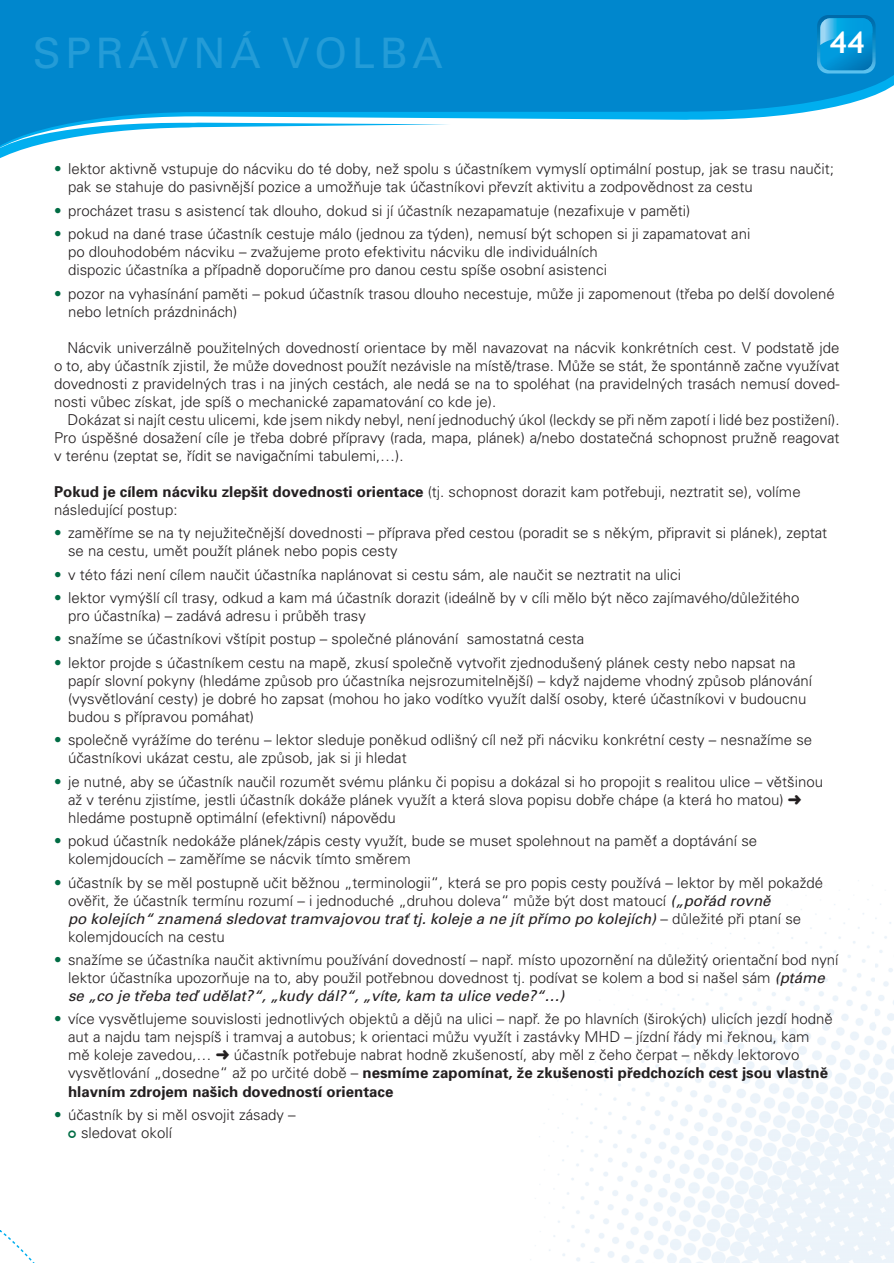
<style>
.page{position:relative;width:894px;height:1263px;background:#fff}
.page>*{position:absolute;margin:0;border:0;box-sizing:border-box;transform-origin:0 0}
.t1{font:42px "Univers CE";letter-spacing:.11em;color:#249cd7}
.t2{font:700 30px "Trebuchet MS";color:#fff}
.t3{font:300 15px/18px "Univers CE";color:#231f20}
.s1{color:#016c44}
.s2{font-weight:700}
.s3{font-weight:400;font-style:italic}
</style>
<div class="page">
<svg style="left:0;top:0;width:893px;height:122px;background:#0b8ed0"></svg>
<svg style="left:0;top:122px;width:448px;height:36px"></svg>
<svg style="left:816px;top:15px;width:59px;height:58px"></svg>
<svg style="left:820px;top:18px;width:52px;height:52px"></svg>
<svg style="left:820px;top:18px;width:52px;height:27px"></svg>
<img style="left:530px;top:880px;width:363px;height:382px">
<svg style="left:0;top:1230px;width:35px;height:33px"></svg>
<h1 class="t1" style="left:33px;top:37px;width:411px">SPRÁVNÁ VOLBA</h1>
<h2 class="t2" style="left:829px;top:25px;width:37px">44</h2>
<p class="t3" style="left:68px;top:161px;width:767px;text-indent:-14px"><span class="s1">•</span> lektor aktivně vstupuje do nácviku do té doby, než spolu s účastníkem vymyslí optimální postup, jak se trasu naučit; pak se stahuje do pasivnější pozice a umožňuje tak účastníkovi převzít aktivitu a zodpovědnost za cestu</p>
<p class="t3" style="left:54px;top:202px;width:637px"><span class="s1">•</span> procházet trasu s asistencí tak dlouho, dokud si jí účastník nezapamatuje (nezafixuje v paměti)</p>
<p class="t3" style="left:68px;top:226px;width:683px;text-indent:-14px"><span class="s1">•</span> pokud na dané trase účastník cestuje málo (jednou za týden), nemusí být schopen si ji zapamatovat ani po dlouhodobém nácviku – zvažujeme proto efektivitu nácviku dle individuálních<br>dispozic účastníka a případně doporučíme pro danou cestu spíše osobní asistenci</p>
<p class="t3" style="left:68px;top:285px;width:768px;text-indent:-14px"><span class="s1">•</span> pozor na vyhasínání paměti – pokud účastník trasou dlouho necestuje, může ji zapomenout (třeba po delší dovolené nebo letních prázdninách)</p>
<p class="t3" style="left:54px;top:339px;width:786px;text-align:justify;text-indent:14px">Nácvik univerzálně použitelných dovedností orientace by měl navazovat na nácvik konkrétních cest. V podstatě jde o to, aby účastník zjistil, že může dovednost použít nezávisle na místě/trase. Může se stát, že spontánně začne využívat dovednosti z pravidelných tras i na jiných cestách, ale nedá se na to spoléhat (na pravidelných trasách nemusí doved&shy;nosti vůbec získat, jde spíš o mechanické zapamatování co kde je).</p>
<p class="t3" style="left:54px;top:411px;width:786px;text-align:justify;text-indent:14px">Dokázat si najít cestu ulicemi, kde jsem nikdy nebyl, není jednoduchý úkol (leckdy se při něm zapotí i lidé bez postižení).<br>Pro úspěšné dosažení cíle je třeba dobré přípravy (rada, mapa, plánek) a/nebo dostatečná schopnost pružně reagovat v terénu (zeptat se, řídit se navigačními tabulemi,…).</p>
<p class="t3" style="left:54px;top:483px;width:748px"><span class="s2">Pokud je cílem nácviku zlepšit dovednosti orientace</span> (tj. schopnost dorazit kam potřebuji, neztratit se), volíme následující postup:</p>
<p class="t3" style="left:68px;top:525px;width:760px;text-indent:-14px"><span class="s1">•</span> zaměříme se na ty nejužitečnější dovednosti – příprava před cestou (poradit se s někým, připravit si plánek), zeptat se na cestu, umět použít plánek nebo popis cesty</p>
<p class="t3" style="left:54px;top:566px;width:628px"><span class="s1">•</span> v této fázi není cílem naučit účastníka naplánovat si cestu sám, ale naučit se neztratit na ulici</p>
<p class="t3" style="left:68px;top:589px;width:732px;text-indent:-14px"><span class="s1">•</span> lektor vymýšlí cíl trasy, odkud a kam má účastník dorazit (ideálně by v cíli mělo být něco zajímavého/důležitého pro účastníka) – zadává adresu i průběh trasy</p>
<p class="t3" style="left:54px;top:631px;width:531px"><span class="s1">•</span> snažíme se účastníkovi vštípit postup – společné plánování samostatná cesta</p>
<p class="t3" style="left:68px;top:654px;width:745px;text-indent:-14px"><span class="s1">•</span> lektor projde s účastníkem cestu na mapě, zkusí společně vytvořit zjednodušený plánek cesty nebo napsat na papír slovní pokyny (hledáme způsob pro účastníka nejsrozumitelnější) – když najdeme vhodný způsob plánování (vysvětlování cesty) je dobré ho zapsat (mohou ho jako vodítko využít další osoby, které účastníkovi v budoucnu budou s přípravou pomáhat)</p>
<p class="t3" style="left:68px;top:732px;width:745px;text-indent:-14px"><span class="s1">•</span> společně vyrážíme do terénu – lektor sleduje poněkud odlišný cíl než při nácviku konkrétní cesty – nesnažíme se účastníkovi ukázat cestu, ale způsob, jak si ji hledat</p>
<p class="t3" style="left:68px;top:773px;width:756px;text-indent:-14px"><span class="s1">•</span> je nutné, aby se účastník naučil rozumět svému plánku či popisu a dokázal si ho propojit s realitou ulice – většinou až v terénu zjistíme, jestli účastník dokáže plánek využít a která slova popisu dobře chápe (a která ho matou) ➜ hledáme postupně optimální (efektivní) nápovědu</p>
<p class="t3" style="left:68px;top:832px;width:690px;text-indent:-14px"><span class="s1">•</span> pokud účastník nedokáže plánek/zápis cesty využít, bude se muset spolehnout na paměť a doptávání se kolemjdoucích – zaměříme se nácvik tímto směrem</p>
<p class="t3" style="left:68px;top:874px;width:756px;text-indent:-14px"><span class="s1">•</span> účastník by se měl postupně učit běžnou „terminologii“, která se pro popis cesty používá – lektor by měl pokaždé ověřit, že účastník termínu rozumí – i jednoduché „druhou doleva“ může být dost matoucí <span class="s3">(„pořád rovně<br>po kolejích“ znamená sledovat tramvajovou trať tj. koleje a ne jít přímo po kolejích)</span> – důležité při ptaní se kolemjdoucích na cestu</p>
<p class="t3" style="left:68px;top:951px;width:771px;text-indent:-14px"><span class="s1">•</span> snažíme se účastníka naučit aktivnímu používání dovedností – např. místo upozornění na důležitý orientační bod nyní lektor účastníka upozorňuje na to, aby použil potřebnou dovednost tj. podívat se kolem a bod si našel sám <span class="s3">(ptáme se „co je třeba teď udělat?“, „kudy dál?“, „víte, kam ta ulice vede?“…)</span></p>
<p class="t3" style="left:68px;top:1011px;width:766px;text-indent:-14px"><span class="s1">•</span> více vysvětlujeme souvislosti jednotlivých objektů a dějů na ulici – např. že po hlavních (širokých) ulicích jezdí hodně aut a najdu tam nejspíš i tramvaj a autobus; k orientaci můžu využít i zastávky MHD – jízdní řády mi řeknou, kam mě koleje zavedou,… ➜ účastník potřebuje nabrat hodně zkušeností, aby měl z čeho čerpat – někdy lektorovo vysvětlování „dosedne“ až po určité době – <span class="s2">nesmíme zapomínat, že zkušenosti předchozích cest jsou vlastně hlavním zdrojem našich dovedností orientace</span></p>
<p class="t3" style="left:81px;top:1106px;width:216px;text-indent:-27px"><span class="s1">•</span> účastník by si měl osvojit zásady – sledovat okolí</p>
</div>
